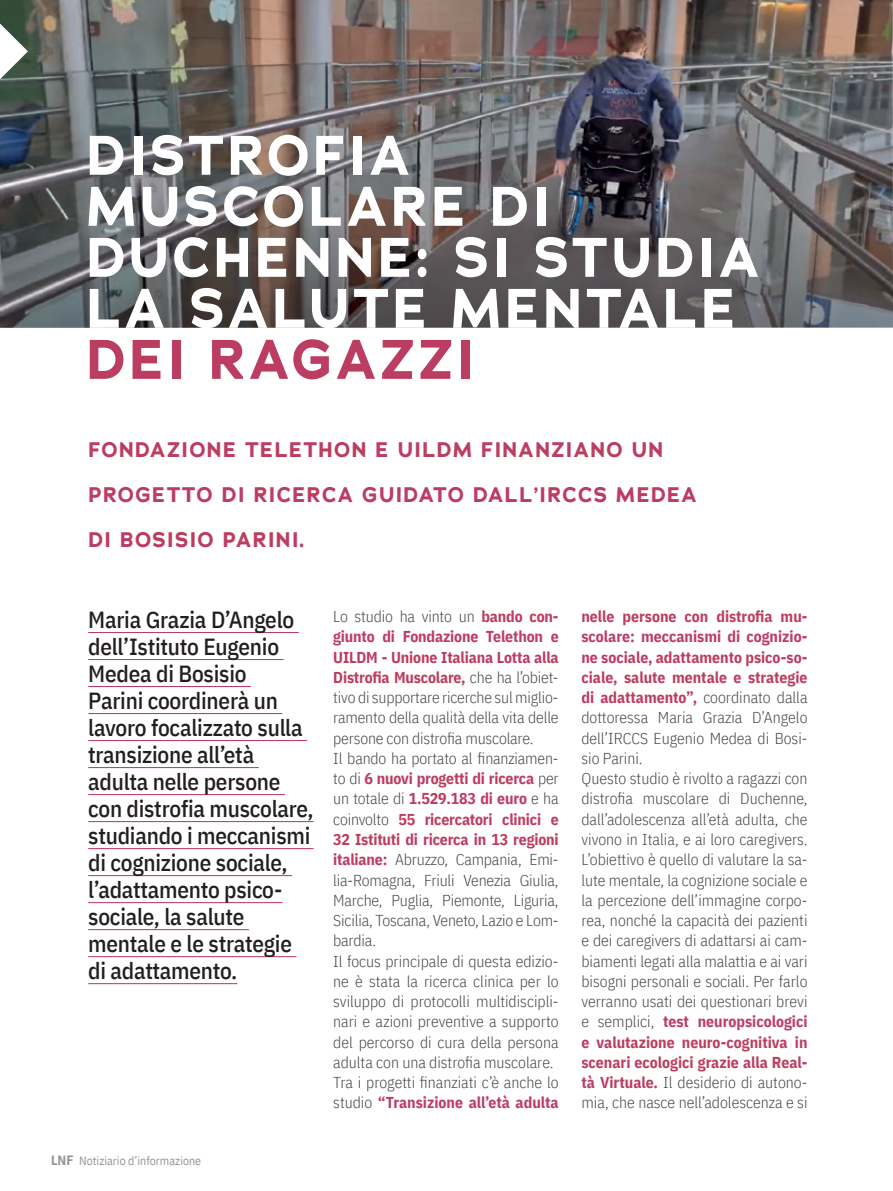
<style>
.page{position:relative;width:893px;height:1191px;background:#fff}
.page>*{position:absolute;margin:0;border:0;box-sizing:border-box;transform-origin:0 0}
.t1{font:700 55.5px/51px "Adrianna";letter-spacing:.065em;color:#fff}
.TESTO{font:500 23.25px/27px "IBM Plex Sans Cond";letter-spacing:-.01em;color:#231f20}
.t2{font:700 21px/45px "Adrianna";letter-spacing:.065em;color:#bc3d62}
.t3{font:300 15.75px/20.2px "IBM Plex Sans Cond";letter-spacing:-.005em;color:#464748;text-align:justify}
.t4{font:700 15.75px/20.2px "IBM Plex Sans Cond";color:#bc3d62;text-align:justify}
.t5{font:12px "IBM Plex Sans Cond";color:#939598}
.s1{color:#bc3d62}
.s2{font-weight:700;color:#bc3d62}
.s3{font-weight:700;font-size:13.5px}
.s4{font-weight:300;color:#464748}
</style>
<div class="page">
<img style="left:0;top:0;width:893px;height:328px">
<svg style="left:0;top:23px;width:28px;height:57px"></svg>
<hr style="left:88px;top:632px;width:211px;height:1px;background:#bc3d62">
<hr style="left:88px;top:659px;width:196px;height:1px;background:#bc3d62">
<hr style="left:88px;top:686px;width:163px;height:1px;background:#bc3d62">
<hr style="left:88px;top:713px;width:194px;height:1px;background:#bc3d62">
<hr style="left:88px;top:740px;width:219px;height:1px;background:#bc3d62">
<hr style="left:88px;top:767px;width:171px;height:1px;background:#bc3d62">
<hr style="left:88px;top:794px;width:197px;height:1px;background:#bc3d62">
<hr style="left:88px;top:821px;width:226px;height:1px;background:#bc3d62">
<hr style="left:88px;top:848px;width:226px;height:1px;background:#bc3d62">
<hr style="left:88px;top:875px;width:204px;height:1px;background:#bc3d62">
<hr style="left:88px;top:902px;width:194px;height:1px;background:#bc3d62">
<hr style="left:88px;top:929px;width:161px;height:1px;background:#bc3d62">
<hr style="left:88px;top:956px;width:208px;height:1px;background:#bc3d62">
<hr style="left:88px;top:983px;width:149px;height:1px;background:#bc3d62">
<p class="t1" style="left:87px;top:130px;width:674px">DISTROFIA<br>MUSCOLARE DI<br>DUCHENNE: SI STUDIA<br>LA SALUTE MENTALE<br><span class="s1">DEI RAGAZZI</span></p>
<p class="t2" style="left:88px;top:427px;width:610px">FONDAZIONE TELETHON E UILDM FINANZIANO UN<br>PROGETTO DI RICERCA GUIDATO DALL’IRCCS MEDEA<br>DI BOSISIO PARINI.</p>
<p class="TESTO" style="left:88px;top:604px;width:227px">Maria Grazia D’Angelo dell’Istituto Eugenio<br>Medea di Bosisio<br>Parini coordinerà un lavoro focalizzato sulla transizione all’età adulta nelle persone con distrofia muscolare, studiando i meccanismi di cognizione sociale, l’adattamento psico&shy;sociale, la salute mentale e le strategie di adattamento.</p>
<p class="t3" style="left:333px;top:605px;width:227px">Lo studio ha vinto un <span class="s2">bando con&shy;giunto di Fondazione Telethon e UILDM - Unione Italiana Lotta alla Distrofia Muscolare,</span> che ha l’obiet&shy;tivo di supportare ricerche sul miglio&shy;ramento della qualità della vita delle persone con distrofia muscolare.</p>
<p class="t3" style="left:333px;top:747px;width:227px">Il bando ha portato al finanziamen&shy;to di <span class="s2">6 nuovi progetti di ricerca</span> per un totale di <span class="s2">1.529.183 di euro</span> e ha coinvolto <span class="s2">55 ricercatori clinici e 32 Istituti di ricerca in 13 regioni italiane:</span> Abruzzo, Campania, Emi&shy;lia-Romagna, Friuli Venezia Giulia, Marche, Puglia, Piemonte, Liguria, Sicilia, Toscana, Veneto, Lazio e Lom&shy;bardia.</p>
<p class="t3" style="left:333px;top:949px;width:227px">Il focus principale di questa edizio&shy;ne è stata la ricerca clinica per lo sviluppo di protocolli multidiscipli&shy;nari e azioni preventive a supporto del percorso di cura della persona adulta con una distrofia muscolare.</p>
<p class="t3" style="left:333px;top:1071px;width:227px">Tra i progetti finanziati c’è anche lo studio <span class="s2">“Transizione all’età adulta</span></p>
<p class="t5" style="left:51px;top:1151px;width:152px"><span class="s3">LNF</span> Notiziario d’informazione</p>
<p class="t4" style="left:581px;top:605px;width:228px">nelle persone con distrofia mu&shy;scolare: meccanismi di cognizio&shy;ne sociale, adattamento psico-so&shy;ciale, salute mentale e strategie di adattamento”, <span class="s4">coordinato dalla dottoressa Maria Grazia D’Angelo dell’IRCCS Eugenio Medea di Bosi&shy;sio Parini.</span></p>
<p class="t3" style="left:581px;top:767px;width:228px">Questo studio è rivolto a ragazzi con distrofia muscolare di Duchenne, dall’adolescenza all’età adulta, che vivono in Italia, e ai loro caregivers.<br>L’obiettivo è quello di valutare la sa&shy;lute mentale, la cognizione sociale e la percezione dell’immagine corpo&shy;rea, nonché la capacità dei pazienti e dei caregivers di adattarsi ai cam&shy;biamenti legati alla malattia e ai vari bisogni personali e sociali. Per farlo verranno usati dei questionari brevi e semplici, <span class="s2">test neuropsicologici e valutazione neuro-cognitiva in scenari ecologici grazie alla Real&shy;tà Virtuale.</span> Il desiderio di autono&shy;mia, che nasce nell’adolescenza e si</p>
</div>
